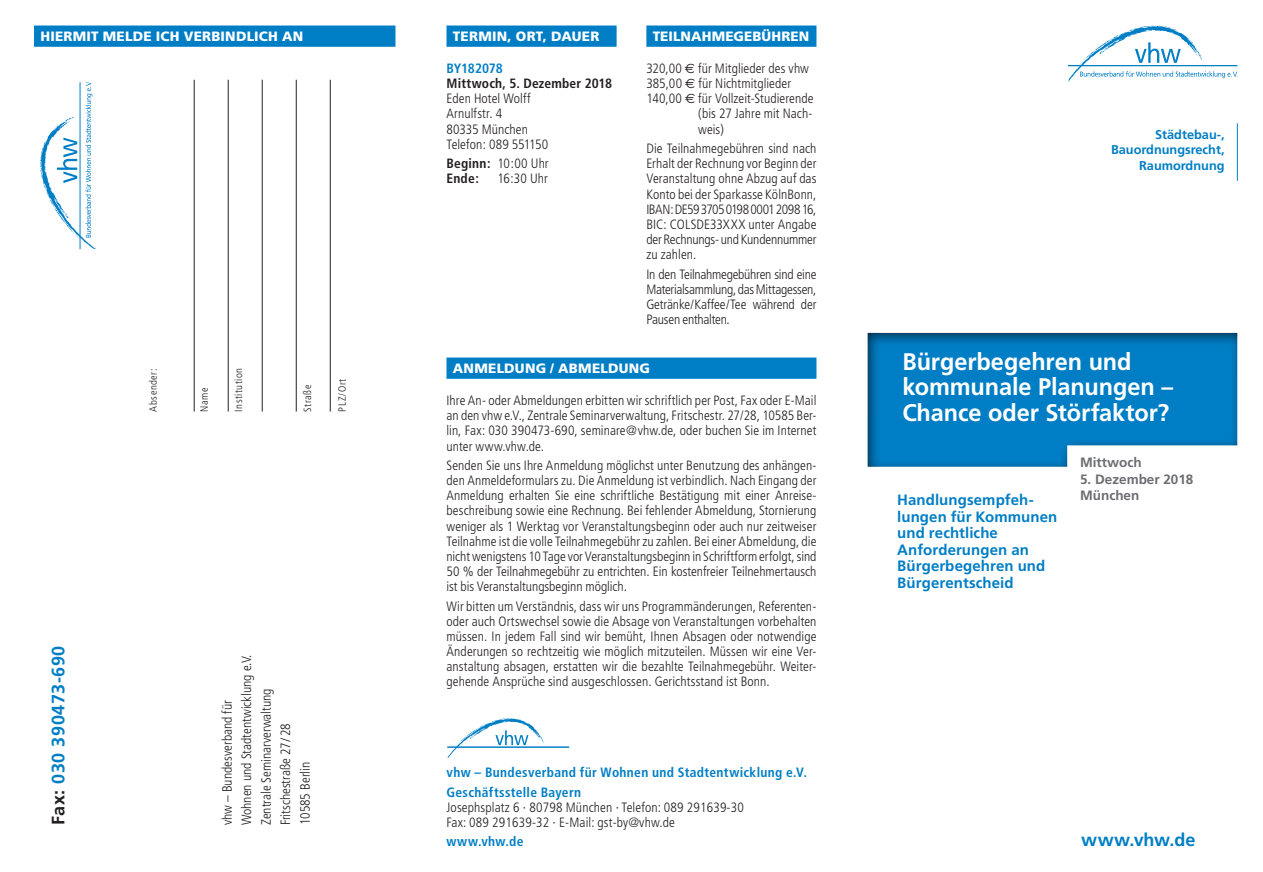
<style>
.page{position:relative;width:1263px;height:872px;background:#fff}
.page>*{position:absolute;margin:0;border:0;box-sizing:border-box;transform-origin:0 0}
.Haupttitel{font:700 24px/25.5px "Frutiger LT Std";letter-spacing:-.005em;color:#fff}
.t1{font:700 18px "Frutiger LT Std";letter-spacing:.03em;color:#007ec5}
.t2{font:700 18px "Frutiger";color:#007ec5}
.Fließtext_Flattersat{font:700 15px/16.5px "Frutiger";letter-spacing:.005em;color:#007ec5}
.Fließtext_Blocksatz{font:300 condensed 13.5px/15.1px "Frutiger";letter-spacing:.005em;color:#231f20;text-align:justify}
.t3{font:300 condensed 13.5px "Frutiger LT Std";color:#231f20}
.Blauer_Balken_9mm{font:900 13.5px "Frutiger LT Std";letter-spacing:.015em;color:#fff}
.Bold_blau{font:700 condensed 13.5px "Frutiger";letter-spacing:.025em;color:#007ec5}
.Fließtext_Flattersat-2{font:300 condensed 13.5px "Frutiger";letter-spacing:.005em;color:#231f20}
.Datum__Ort{font:700 13.5px "Frutiger";color:#6c6d70}
.Bold{font:700 condensed 13.5px "Frutiger";letter-spacing:.01em;color:#231f20}
.Bold_blau-2{font:700 condensed 13.5px "Frutiger";letter-spacing:-.005em;color:#007ec5}
.t4{font:700 12.75px "Frutiger LT Std";color:#007ec5}
.t5{font:300 condensed 10.5px "Frutiger";letter-spacing:.045em;color:#231f20}
.s1{color:#231f20}
.s2{font-weight:700}
.s3{font-family:"Euro Sans";font-weight:400;font-stretch:normal}
</style>
<div class="page">
<div style="left:866px;top:333px;width:372px;height:135px;background:#231f20;opacity:.75"></div>
<svg style="left:1068px;top:26px;width:169px;height:56px"></svg>
<hr style="left:194px;top:80px;width:1px;height:331px;background:#231f20">
<hr style="left:228px;top:80px;width:1px;height:331px;background:#231f20">
<hr style="left:262px;top:80px;width:1px;height:331px;background:#231f20">
<hr style="left:296px;top:80px;width:1px;height:331px;background:#231f20">
<hr style="left:330px;top:80px;width:1px;height:331px;background:#231f20">
<svg style="left:40px;top:84px;width:55px;height:164px"></svg>
<div style="left:34px;top:26px;width:361px;height:21px;background:#007ec5"></div>
<div style="left:446px;top:26px;width:171px;height:21px;background:#007ec5"></div>
<hr style="left:447px;top:747px;width:122px;height:1px;background:#007ec5">
<svg style="left:447px;top:718px;width:97px;height:41px"></svg>
<div style="left:446px;top:357px;width:370px;height:22px;background:#007ec5"></div>
<div style="left:646px;top:26px;width:170px;height:21px;background:#007ec5"></div>
<hr style="left:1237px;top:123px;width:1px;height:58px;background:#007ec5">
<p class="Blauer_Balken_9mm" style="left:40px;top:28px;width:264px">HIERMIT MELDE ICH VERBINDLICH AN</p>
<p class="t5" style="left:147px;top:411px;width:44px;rotate:-90deg">Absender:</p>
<p class="t5" style="left:198px;top:411px;width:25px;rotate:-90deg">Name</p>
<p class="t5" style="left:233px;top:411px;width:45px;rotate:-90deg">Institution</p>
<p class="t5" style="left:302px;top:411px;width:28px;rotate:-90deg">Straße</p>
<p class="t5" style="left:336px;top:411px;width:34px;rotate:-90deg">PLZ/Ort</p>
<p class="t1" style="left:48px;top:825px;width:181px;rotate:-90deg"><span class="s1">Fax:</span> 030 390473-690</p>
<p class="t3" style="left:219px;top:825px;width:127px;rotate:-90deg">vhw – Bundesverband für</p>
<p class="t3" style="left:239px;top:825px;width:173px;rotate:-90deg">Wohnen und Stadtentwicklung e.V.</p>
<p class="t3" style="left:258px;top:825px;width:138px;rotate:-90deg">Zentrale Seminarverwaltung</p>
<p class="t3" style="left:278px;top:825px;width:103px;rotate:-90deg">Fritschestraße 27/28</p>
<p class="t3" style="left:297px;top:825px;width:65px;rotate:-90deg">10585 Berlin</p>
<p class="Blauer_Balken_9mm" style="left:453px;top:28px;width:148px">TERMIN, ORT, DAUER</p>
<p class="Bold_blau-2" style="left:446px;top:60px;width:58px">BY182078</p>
<p class="Bold" style="left:446px;top:75px;width:167px">Mittwoch, 5. Dezember 2018</p>
<p class="Fließtext_Flattersat-2" style="left:446px;top:91px;width:86px">Eden Hotel Wolff</p>
<p class="Fließtext_Flattersat-2" style="left:446px;top:106px;width:57px">Arnulfstr. 4</p>
<p class="Fließtext_Flattersat-2" style="left:446px;top:121px;width:83px">80335 München</p>
<p class="Fließtext_Flattersat-2" style="left:446px;top:136px;width:103px">Telefon: 089 551150</p>
<p class="Fließtext_Blocksatz" style="left:446px;top:156px;width:104px"><span class="s2">Beginn:</span> 10:00 Uhr</p>
<p class="Bold" style="left:446px;top:171px;width:34px">Ende:</p>
<p class="Fließtext_Blocksatz" style="left:497px;top:171px;width:52px">16:30 Uhr</p>
<p class="Blauer_Balken_9mm" style="left:653px;top:28px;width:158px">TEILNAHMEGEBÜHREN</p>
<p class="Fließtext_Blocksatz" style="left:646px;top:61px;width:164px">320,00 <span class="s3">€</span> für Mitglieder des vhw<br>385,00 <span class="s3">€</span> für Nichtmitglieder</p>
<p class="Fließtext_Blocksatz" style="left:698px;top:91px;width:117px;text-indent:-52px">140,00 <span class="s3">€</span> für Vollzeit-Studierende (bis 27 Jahre mit Nach&shy;weis)</p>
<p class="Fließtext_Blocksatz" style="left:646px;top:141px;width:172px">Die Teilnahmegebühren sind nach Erhalt der Rechnung vor Beginn der Veranstaltung ohne Abzug auf das Konto bei der Sparkasse KölnBonn, IBAN: DE59 3705 0198 0001 2098 16, BIC: COLSDE33XXX unter Angabe der Rechnungs- und Kundennummer zu zahlen.</p>
<p class="Fließtext_Blocksatz" style="left:646px;top:266px;width:172px">In den Teilnahmegebühren sind eine Materialsammlung, das Mittagessen, Getränke/Kaffee/Tee während der Pausen enthalten.</p>
<p class="Blauer_Balken_9mm" style="left:453px;top:360px;width:199px">ANMELDUNG / ABMELDUNG</p>
<p class="Fließtext_Blocksatz" style="left:446px;top:393px;width:371px">Ihre An- oder Abmeldungen erbitten wir schriftlich per Post, Fax oder E-Mail an den vhw e.V., Zentrale Seminarverwaltung, Fritschestr. 27/28, 10585 Ber&shy;lin, Fax: 030 390473-690, seminare@vhw.de, oder buchen Sie im Internet unter www.vhw.de.</p>
<p class="Fließtext_Blocksatz" style="left:446px;top:458px;width:371px">Senden Sie uns Ihre Anmeldung möglichst unter Benutzung des anhängen&shy;den Anmeldeformulars zu. Die Anmeldung ist verbindlich. Nach Eingang der Anmeldung erhalten Sie eine schriftliche Bestätigung mit einer Anreise&shy;beschreibung sowie eine Rechnung. Bei fehlender Abmeldung, Stornierung weniger als 1 Werktag vor Veranstaltungsbeginn oder auch nur zeitweiser Teilnahme ist die volle Teilnahmegebühr zu zahlen. Bei einer Abmeldung, die nicht wenigstens 10 Tage vor Veranstaltungsbeginn in Schriftform erfolgt, sind 50 % der Teilnahmegebühr zu entrichten. Ein kostenfreier Teilnehmertausch ist bis Veranstaltungsbeginn möglich.</p>
<p class="Fließtext_Blocksatz" style="left:446px;top:598px;width:371px">Wir bitten um Verständnis, dass wir uns Programmänderungen, Referenten&shy;oder auch Ortswechsel sowie die Absage von Veranstaltungen vorbehalten müssen. In jedem Fall sind wir bemüht, Ihnen Absagen oder notwendige Änderungen so rechtzeitig wie möglich mitzuteilen. Müssen wir eine Ver&shy;anstaltung absagen, erstatten wir die bezahlte Teilnahmegebühr. Weiter&shy;gehende Ansprüche sind ausgeschlossen. Gerichtsstand ist Bonn.</p>
<p class="Bold_blau" style="left:446px;top:764px;width:362px">vhw – Bundesverband für Wohnen und Stadtentwicklung e.V.</p>
<p class="Bold_blau" style="left:446px;top:784px;width:136px">Geschäftsstelle Bayern</p>
<p class="Fließtext_Blocksatz" style="left:446px;top:800px;width:299px">Josephsplatz 6 · 80798 München · Telefon: 089 291639-30</p>
<p class="Fließtext_Blocksatz" style="left:446px;top:815px;width:230px">Fax: 089 291639-32 · E-Mail: gst-by@vhw.de</p>
<p class="Bold_blau" style="left:446px;top:833px;width:78px">www.vhw.de</p>
<p class="t4" style="left:1155px;top:127px;width:71px">Städtebau-,</p>
<p class="t4" style="left:1111px;top:142px;width:115px">Bauordnungsrecht,</p>
<p class="t4" style="left:1139px;top:158px;width:87px">Raumordnung</p>
<p class="Haupttitel" style="left:902px;top:348px;width:272px">Bürgerbegehren und kommunale Planungen –<br>Chance oder Störfaktor?</p>
<p class="Fließtext_Flattersat" style="left:897px;top:491px;width:162px">Handlungsempfeh&shy;lungen für Kommunen und rechtliche<br>Anforderungen an<br>Bürgerbegehren und<br>Bürgerentscheid</p>
<p class="Datum__Ort" style="left:1080px;top:455px;width:63px">Mittwoch</p>
<p class="Datum__Ort" style="left:1080px;top:471px;width:115px">5. Dezember 2018</p>
<p class="Datum__Ort" style="left:1080px;top:488px;width:61px">München</p>
<p class="t2" style="left:1081px;top:829px;width:116px">www.vhw.de</p>
</div>
